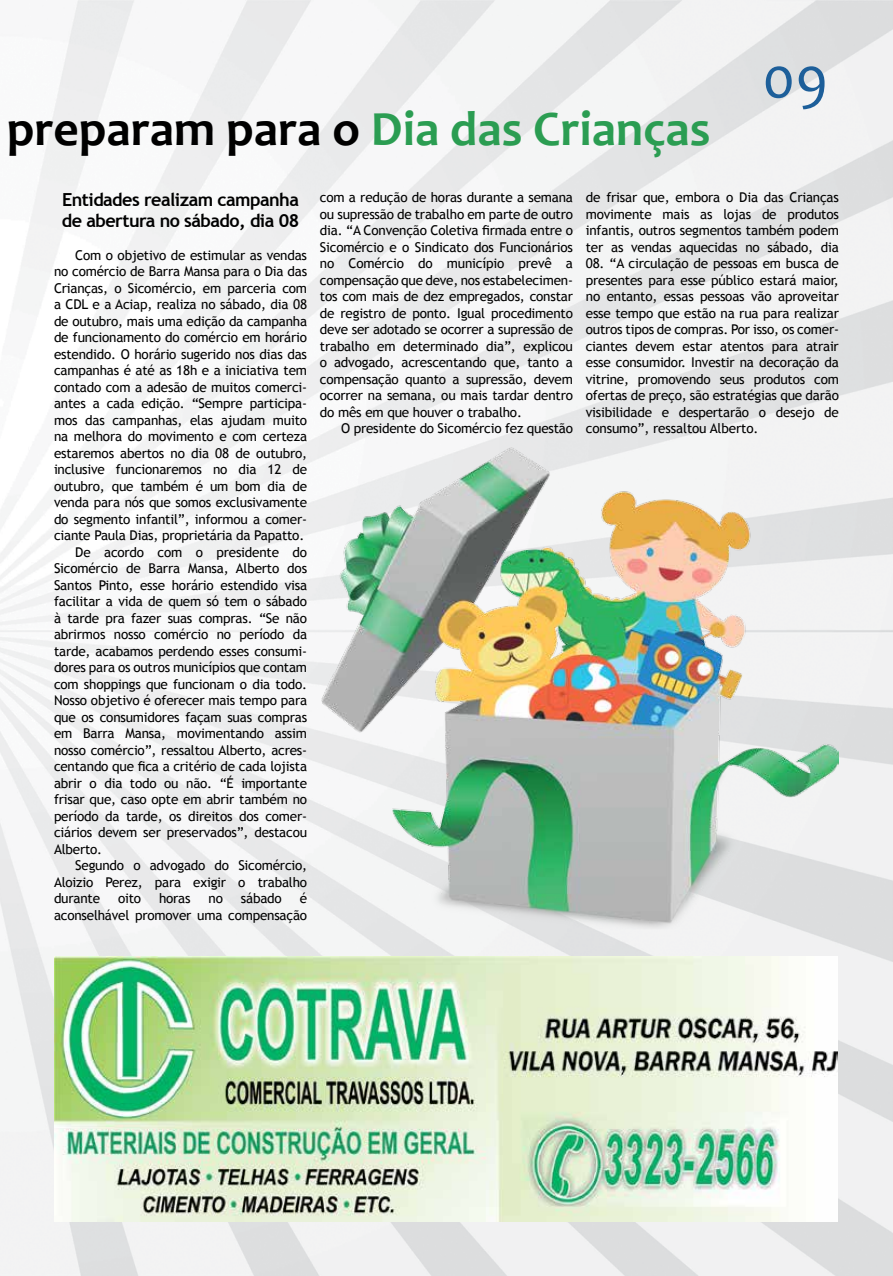
<style>
.page{position:relative;width:893px;height:1276px;background:#fff}
.page>*{position:absolute;margin:0;border:0;box-sizing:border-box;transform-origin:0 0}
.t1{font:60px "Candara";color:#1d5f9a}
.t2{font:700 49.5px "Candara";color:#2b9d52}
.t3{font:700 18px/21px "Trebuchet MS";letter-spacing:-.03em;color:#000}
.t4{font:13.5px/16.5px "Trebuchet MS";letter-spacing:-.015em;color:#000;text-align:justify}
.s1{color:#000}
</style>
<div class="page">
<img style="left:54px;top:957px;width:784px;height:265px">
<img style="left:321px;top:444px;width:518px;height:485px">
<h2 class="t2" style="left:7px;top:97px;width:705px"><span class="s1">preparam para o</span> Dia das Crianças</h2>
<h1 class="t1" style="left:762px;top:40px;width:67px">09</h1>
<h3 class="t3" style="left:62px;top:189px;width:239px">Entidades realizam campanha de abertura no sábado, dia 08</h3>
<p class="t4" style="left:75px;top:247px;width:233px">Com o objetivo de estimular as vendas</p>
<p class="t4" style="left:54px;top:263px;width:255px">no comércio de Barra Mansa para o Dia das</p>
<p class="t4" style="left:54px;top:280px;width:255px">Crianças, o Sicomércio, em parceria com</p>
<p class="t4" style="left:54px;top:296px;width:255px">a CDL e a Aciap, realiza no sábado, dia 08</p>
<p class="t4" style="left:54px;top:313px;width:255px">de outubro, mais uma edição da campanha</p>
<p class="t4" style="left:54px;top:329px;width:255px">de funcionamento do comércio em horário</p>
<p class="t4" style="left:54px;top:346px;width:255px">estendido. O horário sugerido nos dias das</p>
<p class="t4" style="left:54px;top:362px;width:255px">campanhas é até as 18h e a iniciativa tem</p>
<p class="t4" style="left:54px;top:379px;width:255px">contado com a adesão de muitos comerci-</p>
<p class="t4" style="left:54px;top:395px;width:255px">antes a cada edição. “Sempre participa-</p>
<p class="t4" style="left:54px;top:412px;width:255px">mos das campanhas, elas ajudam muito</p>
<p class="t4" style="left:54px;top:428px;width:255px">na melhora do movimento e com certeza</p>
<p class="t4" style="left:54px;top:445px;width:255px">estaremos abertos no dia 08 de outubro,</p>
<p class="t4" style="left:54px;top:461px;width:255px">inclusive funcionaremos no dia 12 de</p>
<p class="t4" style="left:54px;top:478px;width:255px">outubro, que também é um bom dia de</p>
<p class="t4" style="left:54px;top:494px;width:255px">venda para nós que somos exclusivamente</p>
<p class="t4" style="left:54px;top:511px;width:255px">do segmento infantil”, informou a comer-</p>
<p class="t4" style="left:54px;top:527px;width:252px">ciante Paula Dias, proprietária da Papatto.</p>
<p class="t4" style="left:75px;top:544px;width:233px">De acordo com o presidente do</p>
<p class="t4" style="left:54px;top:560px;width:255px">Sicomércio de Barra Mansa, Alberto dos</p>
<p class="t4" style="left:54px;top:577px;width:255px">Santos Pinto, esse horário estendido visa</p>
<p class="t4" style="left:54px;top:593px;width:255px">facilitar a vida de quem só tem o sábado</p>
<p class="t4" style="left:54px;top:610px;width:255px">à tarde pra fazer suas compras. “Se não</p>
<p class="t4" style="left:54px;top:626px;width:255px">abrirmos nosso comércio no período da</p>
<p class="t4" style="left:54px;top:643px;width:255px">tarde, acabamos perdendo esses consumi-</p>
<p class="t4" style="left:54px;top:659px;width:255px">dores para os outros municípios que contam</p>
<p class="t4" style="left:54px;top:676px;width:255px">com shoppings que funcionam o dia todo.</p>
<p class="t4" style="left:54px;top:692px;width:255px">Nosso objetivo é oferecer mais tempo para</p>
<p class="t4" style="left:54px;top:709px;width:255px">que os consumidores façam suas compras</p>
<p class="t4" style="left:54px;top:725px;width:255px">em Barra Mansa, movimentando assim</p>
<p class="t4" style="left:54px;top:742px;width:255px">nosso comércio”, ressaltou Alberto, acres-</p>
<p class="t4" style="left:54px;top:758px;width:255px">centando que fica a critério de cada lojista</p>
<p class="t4" style="left:54px;top:775px;width:255px">abrir o dia todo ou não. “É importante</p>
<p class="t4" style="left:54px;top:791px;width:255px">frisar que, caso opte em abrir também no</p>
<p class="t4" style="left:54px;top:808px;width:255px">período da tarde, os direitos dos comer-</p>
<p class="t4" style="left:54px;top:824px;width:255px">ciários devem ser preservados”, destacou</p>
<p class="t4" style="left:54px;top:841px;width:50px">Alberto.</p>
<p class="t4" style="left:75px;top:857px;width:233px">Segundo o advogado do Sicomércio,</p>
<p class="t4" style="left:54px;top:874px;width:255px">Aloizio Perez, para exigir o trabalho</p>
<p class="t4" style="left:54px;top:890px;width:48px">durante</p>
<p class="t4" style="left:118px;top:890px;width:25px">oito</p>
<p class="t4" style="left:159px;top:890px;width:33px">horas</p>
<p class="t4" style="left:209px;top:890px;width:16px">no</p>
<p class="t4" style="left:241px;top:890px;width:42px">sábado</p>
<p class="t4" style="left:54px;top:890px;width:255px;text-align:right">é<br>aconselhável promover uma compensação</p>
<p class="t4" style="left:320px;top:189px;width:255px">com a redução de horas durante a semana ou supressão de trabalho em parte de outro dia. “A Convenção Coletiva firmada entre o Sicomércio e o Sindicato dos Funcionários no Comércio do município prevê a compensação que deve, nos estabelecimen&shy;tos com mais de dez empregados, constar de registro de ponto. Igual procedimento deve ser adotado se ocorrer a supressão de trabalho em determinado dia”, explicou o advogado, acrescentando que, tanto a compensação quanto a supressão, devem ocorrer na semana, ou mais tardar dentro do mês em que houver o trabalho.</p>
<p class="t4" style="left:341px;top:420px;width:233px">O presidente do Sicomércio fez questão</p>
<p class="t4" style="left:586px;top:189px;width:255px">de frisar que, embora o Dia das Crianças movimente mais as lojas de produtos infantis, outros segmentos também podem ter as vendas aquecidas no sábado, dia</p>
<p class="t4" style="left:586px;top:255px;width:255px">08. “A circulação de pessoas em busca de presentes para esse público estará maior, no entanto, essas pessoas vão aproveitar esse tempo que estão na rua para realizar outros tipos de compras. Por isso, os comer&shy;ciantes devem estar atentos para atrair esse consumidor. Investir na decoração da vitrine, promovendo seus produtos com ofertas de preço, são estratégias que darão visibilidade e despertarão o desejo de consumo”, ressaltou Alberto.</p>
</div>
